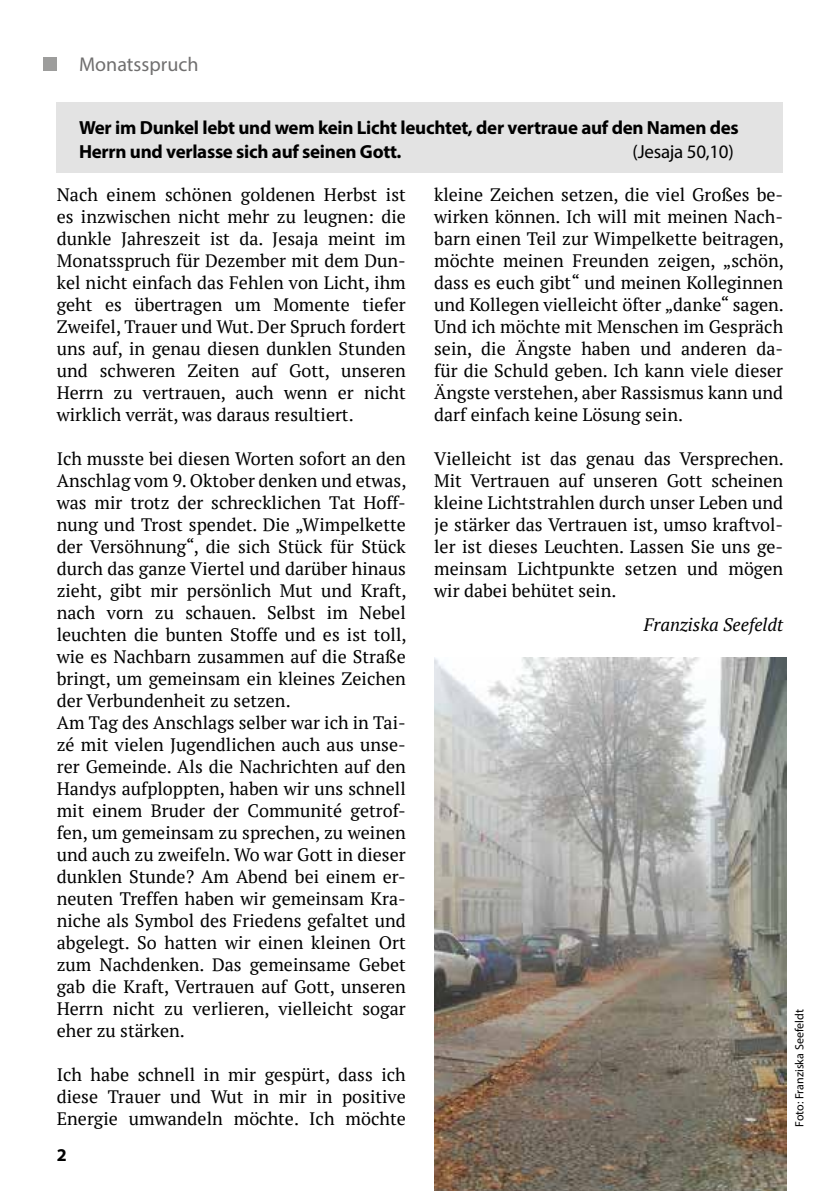
<style>
.page{position:relative;width:840px;height:1191px;background:#fff}
.page>*{position:absolute;margin:0;border:0;box-sizing:border-box;transform-origin:0 0}
.t1{font:20px "Myriad Pro";color:#706f6f}
.t2{font:700 19px/24px "Myriad Pro";letter-spacing:-.015em;color:#000}
.t3{font:19px "Myriad Pro";letter-spacing:-.015em;color:#000}
.t4{font:18px/22px "PT Serif";color:#000;text-align:justify}
.t5{font:italic 18px "PT Serif";color:#000}
.t6{font:700 18px "Myriad Pro";color:#000}
.t7{font:12px "Myriad Pro";color:#000}
</style>
<div class="page">
<div style="left:57px;top:102px;width:725px;height:71px;background:#e3e3e3"></div>
<div style="left:43px;top:57px;width:14px;height:14px;background:#9d9d9c"></div>
<img style="left:434px;top:658px;width:352px;height:533px">
<p class="t1" style="left:79px;top:52px;width:121px">Monatsspruch</p>
<p class="t2" style="left:79px;top:115px;width:661px">Wer im Dunkel lebt und wem kein Licht leuchtet, der vertraue auf den Namen des<br>Herrn und verlasse sich auf seinen Gott.</p>
<p class="t3" style="left:632px;top:140px;width:103px">(Jesaja 50,10)</p>
<p class="t4" style="left:57px;top:183px;width:350px">Nach einem schönen goldenen Herbst ist es inzwischen nicht mehr zu leugnen: die dunkle Jahreszeit ist da. Jesaja meint im Monatsspruch für Dezember mit dem Dun&shy;kel nicht einfach das Fehlen von Licht, ihm geht es übertragen um Momente tiefer Zweifel, Trauer und Wut. Der Spruch fordert uns auf, in genau diesen dunklen Stunden und schweren Zeiten auf Gott, unseren Herrn zu vertrauen, auch wenn er nicht wirklich verrät, was daraus resultiert.</p>
<p class="t4" style="left:57px;top:447px;width:351px;text-align:left">Ich musste bei diesen Worten sofort an den Anschlag vom 9. Oktober denken und etwas, was mir trotz der schrecklichen Tat Hoff&shy;nung und Trost spendet. Die „Wimpelkette der Versöhnung“, die sich Stück für Stück durch das ganze Viertel und darüber hinaus zieht, gibt mir persönlich Mut und Kraft, nach vorn zu schauen. Selbst im Nebel leuchten die bunten Stoffe und es ist toll, wie es Nachbarn zusammen auf die Straße bringt, um gemeinsam ein kleines Zeichen der Verbundenheit zu setzen.<br>Am Tag des Anschlags selber war ich in Tai&shy;zé mit vielen Jugendlichen auch aus unse&shy;rer Gemeinde. Als die Nachrichten auf den Handys aufploppten, haben wir uns schnell mit einem Bruder der Communité getrof&shy;fen, um gemeinsam zu sprechen, zu weinen und auch zu zweifeln. Wo war Gott in dieser dunklen Stunde? Am Abend bei einem er&shy;neuten Treffen haben wir gemeinsam Kra&shy;niche als Symbol des Friedens gefaltet und abgelegt. So hatten wir einen kleinen Ort zum Nachdenken. Das gemeinsame Gebet gab die Kraft, Vertrauen auf Gott, unseren Herrn nicht zu verlieren, vielleicht sogar eher zu stärken.</p>
<p class="t4" style="left:57px;top:1063px;width:350px">Ich habe schnell in mir gespürt, dass ich diese Trauer und Wut in mir in positive Energie umwandeln möchte. Ich möchte</p>
<p class="t6" style="left:57px;top:1143px;width:11px">2</p>
<p class="t4" style="left:434px;top:183px;width:351px">kleine Zeichen setzen, die viel Großes be&shy;wirken können. Ich will mit meinen Nach&shy;barn einen Teil zur Wimpelkette beitragen, möchte meinen Freunden zeigen, „schön, dass es euch gibt“ und meinen Kolleginnen und Kollegen vielleicht öfter „danke“ sagen.<br>Und ich möchte mit Menschen im Gespräch sein, die Ängste haben und anderen da&shy;für die Schuld geben. Ich kann viele dieser Ängste verstehen, aber Rassismus kann und darf einfach keine Lösung sein.</p>
<p class="t4" style="left:434px;top:447px;width:351px">Vielleicht ist das genau das Versprechen.<br>Mit Vertrauen auf unseren Gott scheinen kleine Lichtstrahlen durch unser Leben und je stärker das Vertrauen ist, umso kraftvol&shy;ler ist dieses Leuchten. Lassen Sie uns ge&shy;meinsam Lichtpunkte setzen und mögen wir dabei behütet sein.</p>
<p class="t5" style="left:643px;top:613px;width:141px">Franziska Seefeldt</p>
<p class="t7" style="left:791px;top:1126px;width:119px;rotate:-90deg">Foto: Franziska Seefeldt</p>
</div>
